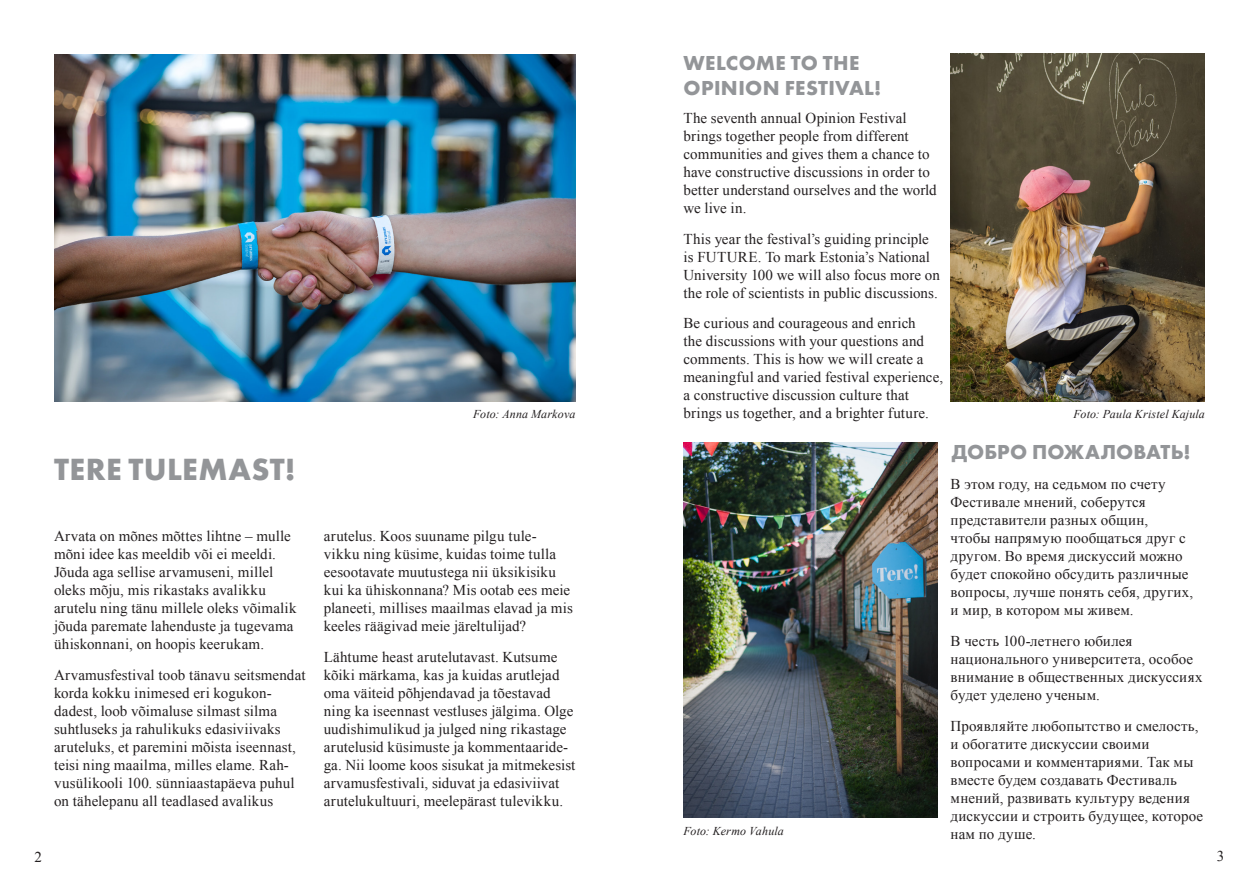
<style>
.page{position:relative;width:1259px;height:893px;background:#fff}
.page>*{position:absolute;margin:0;border:0;box-sizing:border-box;transform-origin:0 0}
.Pealkiri{font:700 31.8px "Futura PT";letter-spacing:.015em;color:#939598}
.Pealkiri-2{font:700 21px/25.2px "Futura PT";letter-spacing:.01em;color:#939598}
.t1{font:15px/18px "Times New Roman";letter-spacing:.01em;color:#231f20}
.t2{font:italic 12px "Times New Roman";letter-spacing:.01em;color:#231f20}
</style>
<div class="page">
<img style="left:54px;top:54px;width:521px;height:347px">
<img style="left:683px;top:443px;width:255px;height:375px">
<img style="left:950px;top:54px;width:255px;height:347px">
<p class="Pealkiri-2" style="left:683px;top:50px;width:199px">WELCOME TO THE<br>OPINION FESTIVAL!</p>
<p class="Pealkiri" style="left:54px;top:449px;width:243px">TERE TULEMAST!</p>
<p class="t1" style="left:54px;top:527px;width:244px">Arvata on mõnes mõttes lihtne – mulle mõni idee kas meeldib või ei meeldi.<br>Jõuda aga sellise arvamuseni, millel oleks mõju, mis rikastaks avalikku arutelu ning tänu millele oleks võimalik jõuda paremate lahenduste ja tugevama ühiskonnani, on hoopis keerukam.</p>
<p class="t1" style="left:54px;top:666px;width:253px">Arvamusfestival toob tänavu seitsmendat korda kokku inimesed eri kogukon&shy;dadest, loob võimaluse silmast silma suhtluseks ja rahulikuks edasiviivaks aruteluks, et paremini mõista iseennast, teisi ning maailma, milles elame. Rah&shy;vusülikooli 100. sünniaastapäeva puhul on tähelepanu all teadlased avalikus</p>
<p class="t1" style="left:683px;top:109px;width:255px">The seventh annual Opinion Festival brings together people from different communities and gives them a chance to have constructive discussions in order to better understand ourselves and the world we live in.</p>
<p class="t1" style="left:683px;top:229px;width:258px">This year the festival’s guiding principle is FUTURE. To mark Estonia’s National University 100 we will also focus more on the role of scientists in public discussions.</p>
<p class="t1" style="left:683px;top:314px;width:261px">Be curious and courageous and enrich<br>the discussions with your questions and comments. This is how we will create a meaningful and varied festival experience, a constructive discussion culture that brings us together, and a brighter future.</p>
<p class="t2" style="left:473px;top:406px;width:104px">Foto: Anna Markova</p>
<p class="t2" style="left:1073px;top:406px;width:133px">Foto: Paula Kristel Kajula</p>
<p class="t1" style="left:324px;top:527px;width:251px">arutelus. Koos suuname pilgu tule&shy;vikku ning küsime, kuidas toime tulla eesootavate muutustega nii üksikisiku kui ka ühiskonnana? Mis ootab ees meie planeeti, millises maailmas elavad ja mis keeles räägivad meie järeltulijad?</p>
<p class="t1" style="left:324px;top:648px;width:253px">Lähtume heast arutelutavast. Kutsume kõiki märkama, kas ja kuidas arutlejad oma väiteid põhjendavad ja tõestavad ning ka iseennast vestluses jälgima. Olge uudishimulikud ja julged ning rikastage arutelusid küsimuste ja kommentaaride&shy;ga. Nii loome koos sisukat ja mitmekesist arvamusfestivali, siduvat ja edasiviivat arutelukultuuri, meelepärast tulevikku.</p>
<p class="t2" style="left:683px;top:822px;width:102px">Foto: Kermo Vahula</p>
<p class="Pealkiri-2" style="left:951px;top:438px;width:240px">ДОБРО ПОЖАЛОВАТЬ!</p>
<p class="t1" style="left:950px;top:475px;width:244px">В этом году, на седьмом по счету<br>Фестивале мнений, соберутся представители разных общин,<br>чтобы напрямую пообщаться друг с другом. Во время дискуссий можно будет спокойно обсудить различные вопросы, лучше понять себя, других, и мир, в котором мы живем.</p>
<p class="t1" style="left:950px;top:632px;width:253px">В честь 100-летнего юбилея национального университета, особое внимание в общественных дискуссиях будет уделено ученым.</p>
<p class="t1" style="left:950px;top:717px;width:254px">Проявляйте любопытство и смелость, и обогатите дискуссии своими вопросами и комментариями. Так мы вместе будем создавать Фестиваль мнений, развивать культуру ведения дискуссии и строить будущее, которое нам по душе.</p>
<p class="t1" style="left:34px;top:847px;width:9px">2</p>
<p class="t1" style="left:1217px;top:847px;width:9px">3</p>
</div>
